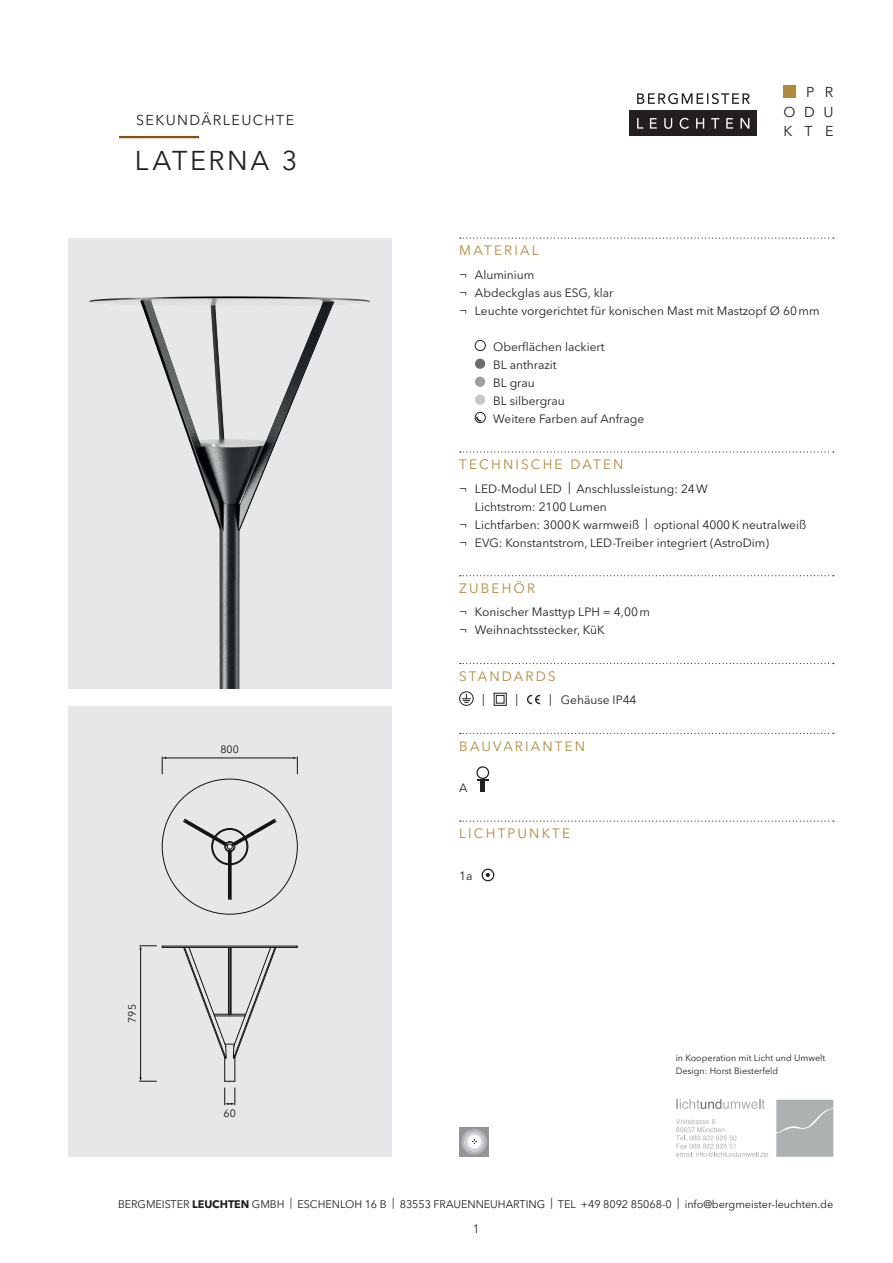
<style>
.page{position:relative;width:893px;height:1263px;background:#fff}
.page>*{position:absolute;margin:0;border:0;box-sizing:border-box;transform-origin:0 0}
.t1{font:27px "Avenir Next LT Pro";letter-spacing:.1em;color:#231f20}
.t2{font:14.25px/19.5px "Avenir Next LT Pro";letter-spacing:.1em;color:#231f20;text-align:justify}
.DB_FEATURE{font:13.5px "Avenir Next LT Pro";letter-spacing:.16em;color:#b18a3b}
.DB_BESCHREIBUNG{font:12px/18px "Avenir Next LT Pro";color:#231f20}
.DB_Pagina{font:12px "Avenir Next LT Pro";color:#231f20}
.t3{font:10.95px "Avenir Next LT Pro";letter-spacing:-.005em;color:#231f20}
.t4{font:10.5px "Avenir Next LT Pro";color:#101315}
.t5{font:9px/12.8px "Avenir Next LT Pro";color:#231f20}
.s1{font-weight:700}
</style>
<div class="page">
<div style="left:783px;top:85px;width:13px;height:12px;background:#b18a3b"></div>
<svg style="left:637px;top:93px;width:113px;height:11px"></svg>
<div style="left:630px;top:111px;width:127px;height:25px;background:#231f20"></div>
<svg style="left:637px;top:118px;width:6px;height:11px"></svg>
<svg style="left:650px;top:118px;width:7px;height:11px"></svg>
<svg style="left:664px;top:118px;width:8px;height:11px"></svg>
<svg style="left:680px;top:118px;width:9px;height:11px"></svg>
<svg style="left:696px;top:118px;width:8px;height:11px"></svg>
<svg style="left:711px;top:118px;width:8px;height:11px"></svg>
<svg style="left:726px;top:118px;width:7px;height:11px"></svg>
<svg style="left:740px;top:118px;width:9px;height:11px"></svg>
<div style="left:68px;top:238px;width:323px;height:451px;background:#e6e7e9"></div>
<img style="left:90px;top:296px;width:279px;height:393px">
<div style="left:68px;top:706px;width:323px;height:451px;background:#e6e7e9"></div>
<hr style="left:231px;top:851px;width:1px;height:48px;background:#101315">
<hr style="left:228px;top:851px;width:1px;height:48px;background:#101315">
<hr style="left:229px;top:852px;width:1px;height:42px;background:#101315">
<hr style="left:230px;top:852px;width:1px;height:42px;background:#101315">
<svg style="left:228px;top:894px;width:4px;height:6px"></svg>
<svg style="left:184px;top:819px;width:92px;height:46px"></svg>
<hr style="left:165px;top:758px;width:129px;height:1px;background:#101415">
<svg style="left:162px;top:757px;width:4px;height:17px"></svg>
<svg style="left:293px;top:757px;width:5px;height:17px"></svg>
<svg style="left:224px;top:1088px;width:12px;height:17px"></svg>
<svg style="left:139px;top:945px;width:159px;height:137px"></svg>
<div style="left:459px;top:1127px;width:30px;height:30px;background:#939598"></div>
<svg style="left:461px;top:1129px;width:26px;height:25px"></svg>
<svg style="left:776px;top:1100px;width:57px;height:57px;background:#b0b3b4"></svg>
<svg style="left:677px;top:1099px;width:88px;height:10px"></svg>
<svg style="left:676px;top:1119px;width:92px;height:38px"></svg>
<hr style="left:119px;top:136px;width:80px;height:2px;background:#86500e">
<svg style="left:460px;top:238px;width:374px;height:1px"></svg>
<svg style="left:460px;top:451px;width:374px;height:1px"></svg>
<svg style="left:460px;top:575px;width:374px;height:1px"></svg>
<svg style="left:460px;top:663px;width:374px;height:1px"></svg>
<svg style="left:460px;top:733px;width:374px;height:1px"></svg>
<svg style="left:460px;top:820px;width:374px;height:2px"></svg>
<div style="left:475px;top:340px;width:11px;height:11px;border:1px solid #231f20;border-radius:50%"></div>
<div style="left:475px;top:359px;width:10px;height:10px;background:#6c6d70;border-radius:50%"></div>
<div style="left:475px;top:377px;width:10px;height:10px;background:#9d9fa2;border-radius:50%"></div>
<div style="left:475px;top:395px;width:10px;height:10px;background:#c7c8ca;border-radius:50%"></div>
<div style="left:475px;top:412px;width:11px;height:11px;border:1px solid #231f20;border-radius:50%"></div>
<svg style="left:475px;top:416px;width:7px;height:6px"></svg>
<svg style="left:459px;top:691px;width:15px;height:15px"></svg>
<svg style="left:493px;top:692px;width:14px;height:14px"></svg>
<svg style="left:527px;top:695px;width:13px;height:9px"></svg>
<hr style="left:481px;top:779px;width:4px;height:13px;background:#231f20">
<div style="left:476px;top:766px;width:13px;height:13px;border:1px solid #231f20;border-radius:50%"></div>
<svg style="left:486px;top:873px;width:4px;height:4px"></svg>
<div style="left:482px;top:869px;width:12px;height:12px;border:1px solid #231f20;border-radius:50%"></div>
<p class="t2" style="left:136px;top:110px;width:160px">SEKUNDÄRLEUCHTE</p>
<h1 class="t1" style="left:135px;top:145px;width:164px">LATERNA 3</h1>
<p class="t4" style="left:220px;top:743px;width:20px">800</p>
<p class="t4" style="left:126px;top:1023px;width:20px;rotate:-90deg">795</p>
<p class="t4" style="left:224px;top:1107px;width:14px">60</p>
<p class="t2" style="left:783px;top:82px;width:51px;text-indent:23px">P R ODU KTE</p>
<p class="DB_FEATURE" style="left:459px;top:242px;width:81px">MATERIAL</p>
<p class="DB_BESCHREIBUNG" style="left:459px;top:266px;width:77px">¬ Aluminium</p>
<p class="DB_BESCHREIBUNG" style="left:459px;top:284px;width:156px">¬ Abdeckglas aus ESG, klar</p>
<p class="DB_BESCHREIBUNG" style="left:459px;top:302px;width:362px">¬ Leuchte vorgerichtet für konischen Mast mit Mastzopf Ø 60mm</p>
<p class="DB_BESCHREIBUNG" style="left:493px;top:338px;width:153px">Oberflächen lackiert<br>BL anthrazit<br>BL grau<br>BL silbergrau<br>Weitere Farben auf Anfrage</p>
<p class="DB_FEATURE" style="left:459px;top:456px;width:166px">TECHNISCHE DATEN</p>
<p class="DB_BESCHREIBUNG" style="left:475px;top:479px;width:234px;text-indent:-16px">¬ LED-Modul LED | Anschlussleistung: 24W<br>Lichtstrom: 2100 Lumen</p>
<p class="DB_BESCHREIBUNG" style="left:459px;top:515px;width:349px">¬ Lichtfarben: 3000K warmweiß | optional 4000K neutralweiß</p>
<p class="DB_BESCHREIBUNG" style="left:459px;top:533px;width:311px">¬ EVG: Konstantstrom, LED-Treiber integriert (AstroDim)</p>
<p class="DB_FEATURE" style="left:459px;top:580px;width:78px">ZUBEHÖR</p>
<p class="DB_BESCHREIBUNG" style="left:459px;top:603px;width:192px">¬ Konischer Masttyp LPH = 4,00m</p>
<p class="DB_BESCHREIBUNG" style="left:459px;top:621px;width:147px">¬ Weihnachtsstecker, KüK</p>
<p class="DB_FEATURE" style="left:459px;top:668px;width:98px">STANDARDS</p>
<p class="DB_BESCHREIBUNG" style="left:482px;top:689px;width:4px">|</p>
<p class="DB_BESCHREIBUNG" style="left:516px;top:689px;width:4px">|</p>
<p class="DB_BESCHREIBUNG" style="left:549px;top:691px;width:89px">| Gehäuse IP44</p>
<p class="DB_FEATURE" style="left:459px;top:738px;width:128px">BAUVARIANTEN</p>
<p class="DB_BESCHREIBUNG" style="left:459px;top:779px;width:10px">A</p>
<p class="DB_FEATURE" style="left:459px;top:825px;width:112px">LICHTPUNKTE</p>
<p class="DB_BESCHREIBUNG" style="left:459px;top:866px;width:15px">1a</p>
<p class="t5" style="left:676px;top:1051px;width:151px">in Kooperation mit Licht und Umwelt<br>Design: Horst Biesterfeld</p>
<p class="t3" style="left:118px;top:1197px;width:717px">BERGMEISTER <span class="s1">LEUCHTEN</span> GMBH | ESCHENLOH 16 B | 83553 FRAUENNEUHARTING | TEL +49 8092 85068-0 | info@bergmeister-leuchten.de</p>
<p class="DB_Pagina" style="left:473px;top:1222px;width:8px">1</p>
</div>
